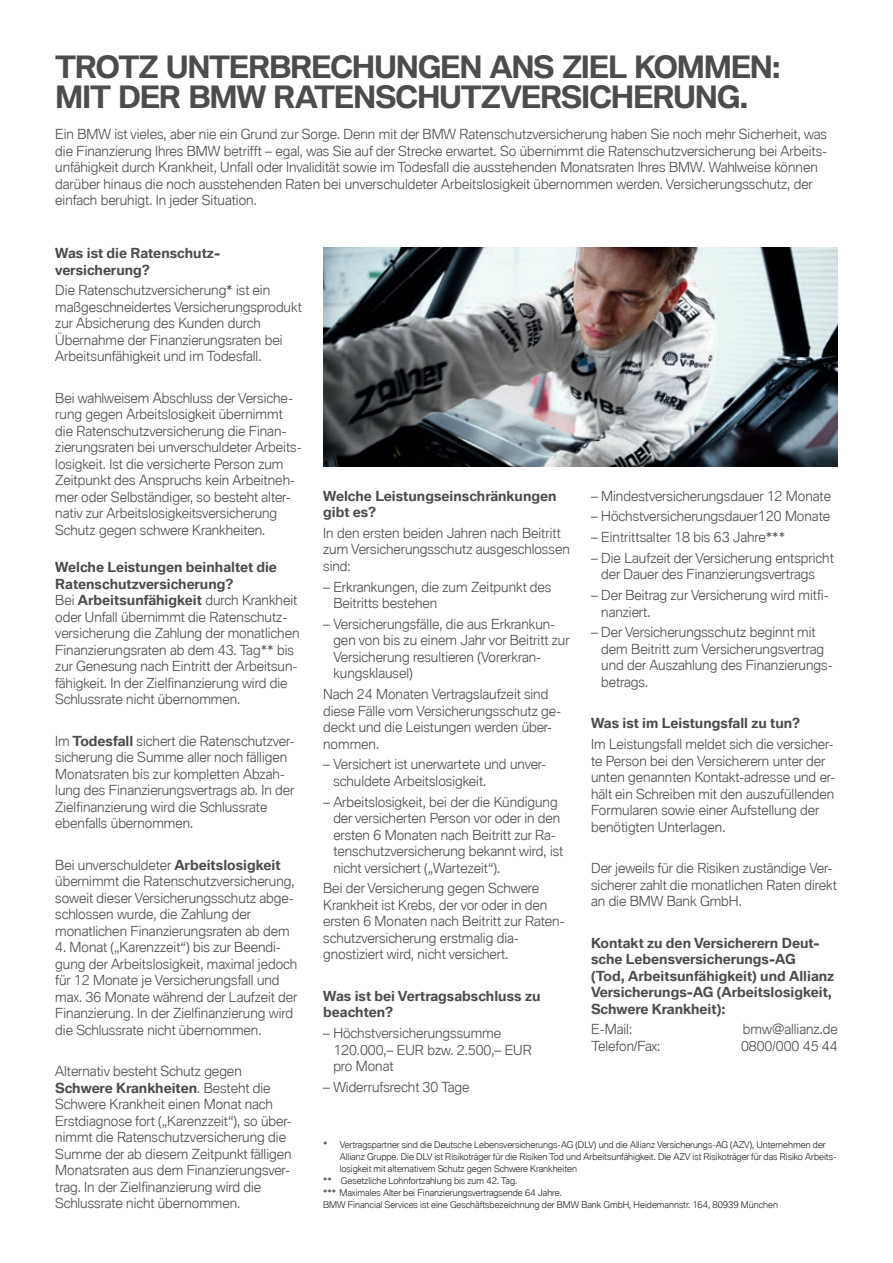
<style>
.page{position:relative;width:893px;height:1263px;background:#fff}
.page>*{position:absolute;margin:0;border:0;box-sizing:border-box;transform-origin:0 0}
.t1{font:700 30px/30px "BMW Type Global Pro";letter-spacing:-.045em;color:#4b4c4d}
.t2{font:300 13.5px/16.5px "BMW Type Global Pro";color:#4b4c4d}
.t3{font:700 13.5px/16.5px "BMW Type Global Pro";color:#4b4c4d}
.t4{font:300 9px "BMW Type Global Pro";color:#231f20}
.s1{font-weight:700}
</style>
<div class="page">
<img style="left:323px;top:248px;width:515px;height:218px">
<h1 class="t1" style="left:55px;top:53px;width:727px">TROTZ UNTERBRECHUNGEN ANS ZIEL KOMMEN:<br>MIT DER BMW RATENSCHUTZVERSICHERUNG.</h1>
<p class="t2" style="left:55px;top:127px;width:774px">Ein BMW ist vieles, aber nie ein Grund zur Sorge. Denn mit der BMW Ratenschutzversicherung haben Sie noch mehr Sicherheit, was die Finanzierung Ihres BMW betrifft – egal, was Sie auf der Strecke erwartet. So übernimmt die Ratenschutzversicherung bei Arbeits&shy;unfähigkeit durch Krankheit, Unfall oder Invalidität sowie im Todesfall die ausstehenden Monatsraten Ihres BMW. Wahlweise können darüber hinaus die noch ausstehenden Raten bei unverschuldeter Arbeitslosigkeit übernommen werden. Versicherungsschutz, der einfach beruhigt. In jeder Situation.</p>
<p class="t3" style="left:55px;top:245px;width:166px">Was ist die Ratenschutz&shy;versicherung?</p>
<p class="t2" style="left:55px;top:283px;width:248px">Die Ratenschutzversicherung* ist ein maßgeschneidertes Versicherungsprodukt zur Absicherung des Kunden durch Übernahme der Finanzierungsraten bei Arbeitsunfähigkeit und im Todesfall.</p>
<p class="t2" style="left:55px;top:390px;width:248px">Bei wahlweisem Abschluss der Versiche&shy;rung gegen Arbeitslosigkeit übernimmt die Ratenschutzversicherung die Finan&shy;zierungsraten bei unverschuldeter Arbeits&shy;losigkeit. Ist die versicherte Person zum Zeitpunkt des Anspruchs kein Arbeitneh&shy;mer oder Selbständiger, so besteht alter&shy;nativ zur Arbeitslosigkeitsversicherung Schutz gegen schwere Krankheiten.</p>
<p class="t2" style="left:55px;top:560px;width:246px"><span class="s1">Welche Leistungen beinhaltet die Ratenschutzversicherung?<br></span>Bei <span class="s1">Arbeitsunfähigkeit</span> durch Krankheit oder Unfall übernimmt die Ratenschutz&shy;versicherung die Zahlung der monatlichen Finanzierungsraten ab dem 43. Tag** bis zur Genesung nach Eintritt der Arbeitsun&shy;fähigkeit. In der Zielfinanzierung wird die Schlussrate nicht übernommen.</p>
<p class="t2" style="left:55px;top:733px;width:241px">Im <span class="s1">Todesfall</span> sichert die Ratenschutzver&shy;sicherung die Summe aller noch fälligen Monatsraten bis zur kompletten Abzah&shy;lung des Finanzierungsvertrags ab. In der Zielfinanzierung wird die Schlussrate ebenfalls übernommen.</p>
<p class="t2" style="left:55px;top:857px;width:241px">Bei unverschuldeter <span class="s1">Arbeitslosigkeit </span>übernimmt die Ratenschutzversicherung, soweit dieser Versicherungsschutz abge&shy;schlossen wurde, die Zahlung der monatlichen Finanzierungsraten ab dem</p>
<p class="t2" style="left:55px;top:940px;width:244px">4. Monat („Karenzzeit“) bis zur Beendi&shy;gung der Arbeitslosigkeit, maximal jedoch für 12 Monate je Versicherungsfall und max. 36 Monate während der Laufzeit der Finanzierung. In der Zielfinanzierung wird die Schlussrate nicht übernommen.</p>
<p class="t2" style="left:55px;top:1064px;width:238px">Alternativ besteht Schutz gegen <span class="s1">Schwere Krankheiten</span>. Besteht die Schwere Krankheit einen Monat nach Erstdiagnose fort („Karenzzeit“), so über&shy;nimmt die Ratenschutzversicherung die Summe der ab diesem Zeitpunkt fälligen Monatsraten aus dem Finanzierungsver&shy;trag. In der Zielfinanzierung wird die Schlussrate nicht übernommen.</p>
<p class="t3" style="left:323px;top:488px;width:235px">Welche Leistungseinschränkungen gibt es?</p>
<p class="t2" style="left:323px;top:526px;width:248px">In den ersten beiden Jahren nach Beitritt zum Versicherungsschutz ausgeschlossen sind:</p>
<p class="t2" style="left:333px;top:579px;width:220px;text-indent:-10px">– Erkrankungen, die zum Zeitpunkt des<br>Beitritts bestehen</p>
<p class="t2" style="left:333px;top:616px;width:238px;text-indent:-10px">– Versicherungsfälle, die aus Erkrankun&shy;gen von bis zu einem Jahr vor Beitritt zur Versicherung resultieren (Vorerkran&shy;kungsklausel)</p>
<p class="t2" style="left:323px;top:687px;width:240px">Nach 24 Monaten Vertragslaufzeit sind diese Fälle vom Versicherungsschutz ge&shy;deckt und die Leistungen werden über&shy;nommen.</p>
<p class="t2" style="left:333px;top:757px;width:215px;text-indent:-10px">– Versichert ist unerwartete und unver&shy;schuldete Arbeitslosigkeit.</p>
<p class="t2" style="left:333px;top:794px;width:232px;text-indent:-10px">– Arbeitslosigkeit, bei der die Kündigung der versicherten Person vor oder in den ersten 6 Monaten nach Beitritt zur Ra&shy;tenschutzversicherung bekannt wird, ist nicht versichert („Wartezeit“).</p>
<p class="t2" style="left:323px;top:881px;width:243px">Bei der Versicherung gegen Schwere Krankheit ist Krebs, der vor oder in den ersten 6 Monaten nach Beitritt zur Raten&shy;schutzversicherung erstmalig dia&shy;gnostiziert wird, nicht versichert.</p>
<p class="t3" style="left:323px;top:988px;width:219px">Was ist bei Vertragsabschluss zu beachten?</p>
<p class="t2" style="left:333px;top:1026px;width:200px;text-indent:-10px">– Höchstversicherungssumme<br>120.000,– EUR bzw. 2.500,– EUR pro Monat</p>
<p class="t2" style="left:323px;top:1079px;width:148px">– Widerrufsrecht 30 Tage</p>
<p class="t2" style="left:591px;top:488px;width:241px">– Mindestversicherungsdauer 12 Monate</p>
<p class="t2" style="left:591px;top:509px;width:240px">– Höchstversicherungsdauer120 Monate</p>
<p class="t2" style="left:591px;top:530px;width:196px">– Eintrittsalter 18 bis 63 Jahre***</p>
<p class="t2" style="left:601px;top:550px;width:234px;text-indent:-10px">– Die Laufzeit der Versicherung entspricht der Dauer des Finanzierungsvertrags</p>
<p class="t2" style="left:601px;top:588px;width:229px;text-indent:-10px">– Der Beitrag zur Versicherung wird mitfi&shy;nanziert.</p>
<p class="t2" style="left:601px;top:625px;width:233px;text-indent:-10px">– Der Versicherungsschutz beginnt mit dem Beitritt zum Versicherungsvertrag und der Auszahlung des Finanzierungs&shy;betrags.</p>
<p class="t3" style="left:591px;top:715px;width:211px">Was ist im Leistungsfall zu tun?</p>
<p class="t2" style="left:591px;top:737px;width:246px">Im Leistungsfall meldet sich die versicher&shy;te Person bei den Versicherern unter der unten genannten Kontakt-adresse und er&shy;hält ein Schreiben mit den auszufüllenden Formularen sowie einer Aufstellung der benötigten Unterlagen.</p>
<p class="t2" style="left:591px;top:861px;width:247px">Der jeweils für die Risiken zuständige Ver&shy;sicherer zahlt die monatlichen Raten direkt an die BMW Bank GmbH.</p>
<p class="t3" style="left:591px;top:935px;width:245px">Kontakt zu den Versicherern Deut&shy;sche Lebensversicherungs-AG<br>(Tod, Arbeitsunfähigkeit) und Allianz Versicherungs-AG (Arbeitslosigkeit, Schwere Krankheit):</p>
<p class="t2" style="left:591px;top:1022px;width:43px">E-Mail:</p>
<p class="t2" style="left:743px;top:1022px;width:96px">bmw@allianz.de</p>
<p class="t2" style="left:591px;top:1038px;width:71px">Telefon / Fax:</p>
<p class="t2" style="left:741px;top:1038px;width:98px">0800 / 000 45 44</p>
<p class="t4" style="left:323px;top:1138px;width:504px">* Vertragspartner sind die Deutsche Lebensversicherungs-AG (DLV) und die Allianz Versicherungs-AG (AZV), Unternehmen der</p>
<p class="t4" style="left:340px;top:1150px;width:498px">Allianz Gruppe. Die DLV ist Risikoträger für die Risiken Tod und Arbeitsunfähigkeit. Die AZV ist Risikoträger für das Risiko Arbeits-</p>
<p class="t4" style="left:340px;top:1162px;width:239px">losigkeit mit alternativem Schutz gegen Schwere Krankheiten</p>
<p class="t4" style="left:323px;top:1174px;width:195px">** Gesetzliche Lohnfortzahlung bis zum 42. Tag.</p>
<p class="t4" style="left:323px;top:1186px;width:240px">*** Maximales Alter bei Finanzierungsvertragsende 64 Jahre.</p>
<p class="t4" style="left:323px;top:1198px;width:456px">BMW Financial Services ist eine Geschäftsbezeichnung der BMW Bank GmbH, Heidemannstr. 164, 80939 München</p>
</div>
